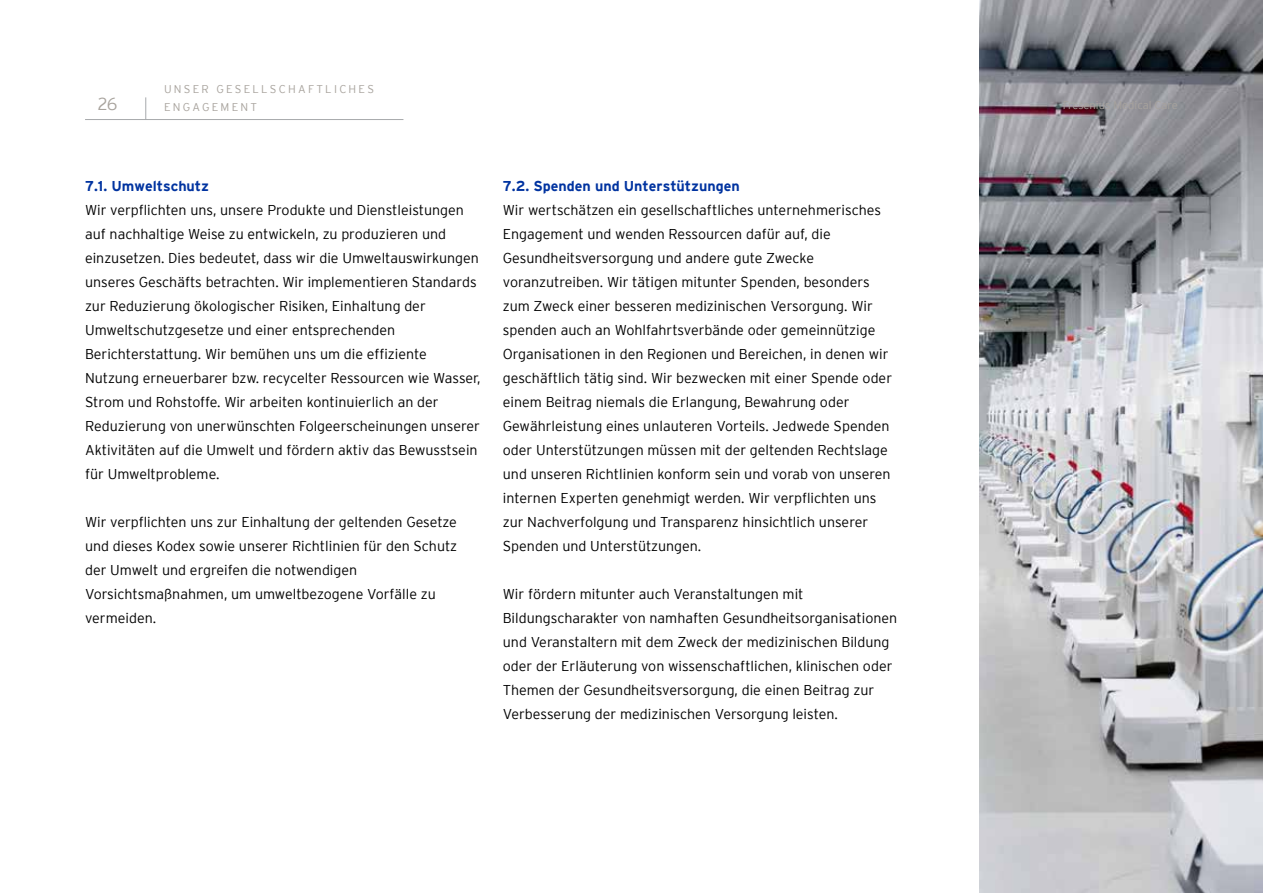
<style>
.page{position:relative;width:1263px;height:893px;background:#fff}
.page>*{position:absolute;margin:0;border:0;box-sizing:border-box;transform-origin:0 0}
.t1{font:300 17.25px "Interstate FRESENIUS Light";color:#a8a39d}
.t2{font:300 14.25px/24px "Interstate FRESENIUS Light";color:#000}
.t3{font:700 14.25px "Interstate FRESENIUS Bold";color:#0033a0}
.t4{font:300 11.25px/17.2px "Interstate FRESENIUS Light";letter-spacing:.2em;color:#a8a39d}
</style>
<div class="page">
<img style="left:980px;top:0;width:283px;height:893px">
<hr style="left:85px;top:119px;width:318px;height:1px;background:#a7a9ac">
<svg style="left:145px;top:97px;width:1px;height:22px"></svg>
<p class="t1" style="left:98px;top:94px;width:21px">26</p>
<p class="t4" style="left:164px;top:81px;width:211px">UNSER GESELLSCHAFTLICHES<br>ENGAGEMENT</p>
<p class="t3" style="left:85px;top:178px;width:126px">7.1. Umweltschutz</p>
<p class="t2" style="left:85px;top:198px;width:397px">Wir verpflichten uns, unsere Produkte und Dienstleistungen auf nachhaltige Weise zu entwickeln, zu produzieren und einzusetzen. Dies bedeutet, dass wir die Umweltauswirkungen unseres Geschäfts betrachten. Wir implementieren Standards zur Reduzierung ökologischer Risiken, Einhaltung der Umweltschutzgesetze und einer entsprechenden Berichterstattung. Wir bemühen uns um die effiziente Nutzung erneuerbarer bzw. recycelter Ressourcen wie Wasser, Strom und Rohstoffe. Wir arbeiten kontinuierlich an der Reduzierung von unerwünschten Folgeerscheinungen unserer Aktivitäten auf die Umwelt und fördern aktiv das Bewusstsein für Umweltprobleme.</p>
<p class="t2" style="left:85px;top:510px;width:374px">Wir verpflichten uns zur Einhaltung der geltenden Gesetze und dieses Kodex sowie unserer Richtlinien für den Schutz der Umwelt und ergreifen die notwendigen Vorsichtsmaßnahmen, um umweltbezogene Vorfälle zu vermeiden.</p>
<p class="t3" style="left:503px;top:178px;width:238px">7.2. Spenden und Unterstützungen</p>
<p class="t2" style="left:503px;top:198px;width:391px">Wir wertschätzen ein gesellschaftliches unternehmerisches Engagement und wenden Ressourcen dafür auf, die Gesundheitsversorgung und andere gute Zwecke voranzutreiben. Wir tätigen mitunter Spenden, besonders zum Zweck einer besseren medizinischen Versorgung. Wir spenden auch an Wohlfahrtsverbände oder gemeinnützige Organisationen in den Regionen und Bereichen, in denen wir geschäftlich tätig sind. Wir bezwecken mit einer Spende oder einem Beitrag niemals die Erlangung, Bewahrung oder Gewährleistung eines unlauteren Vorteils. Jedwede Spenden oder Unterstützungen müssen mit der geltenden Rechtslage und unseren Richtlinien konform sein und vorab von unseren internen Experten genehmigt werden. Wir verpflichten uns zur Nachverfolgung und Transparenz hinsichtlich unserer Spenden und Unterstützungen.</p>
<p class="t2" style="left:503px;top:582px;width:396px">Wir fördern mitunter auch Veranstaltungen mit Bildungscharakter von namhaften Gesundheitsorganisationen und Veranstaltern mit dem Zweck der medizinischen Bildung oder der Erläuterung von wissenschaftlichen, klinischen oder Themen der Gesundheitsversorgung, die einen Beitrag zur Verbesserung der medizinischen Versorgung leisten.</p>
</div>
